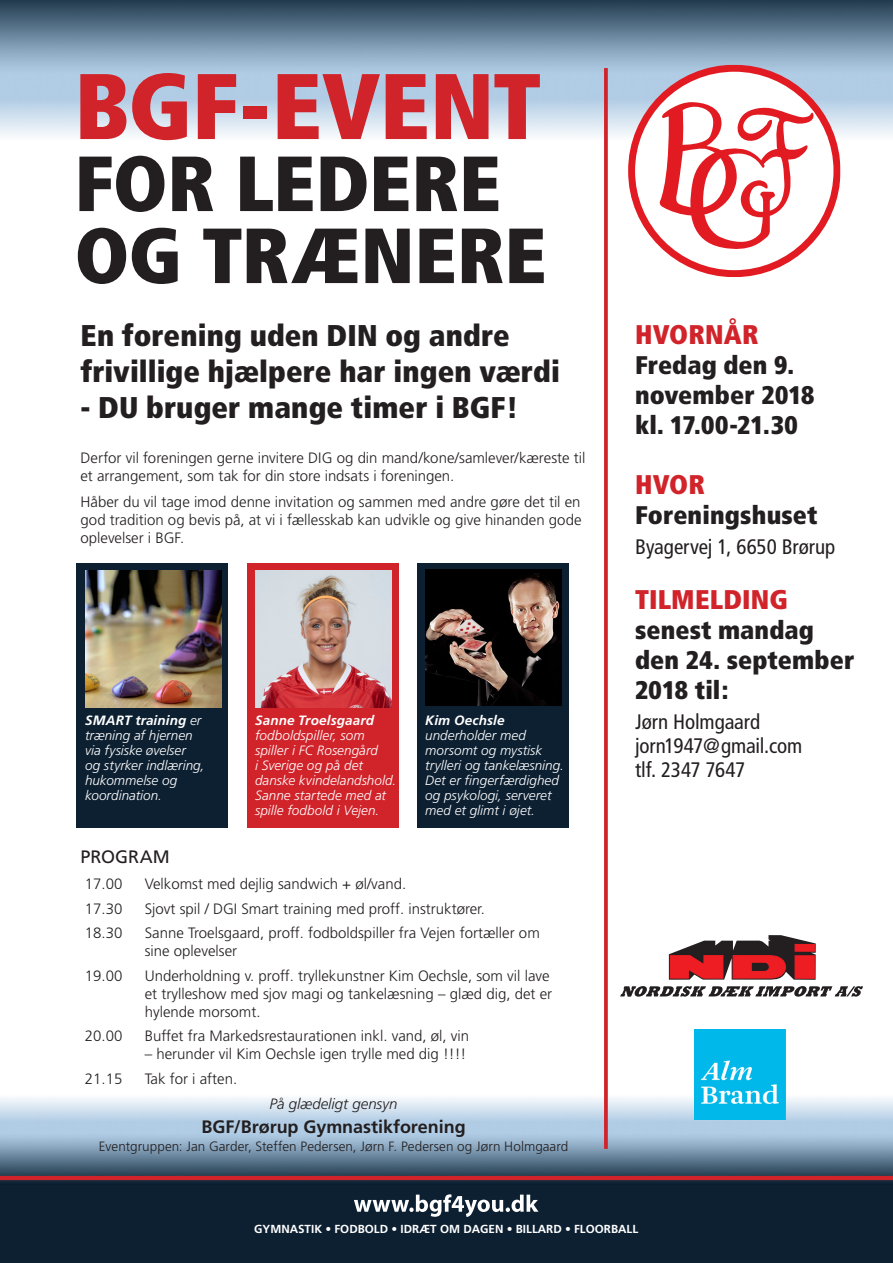
<style>
.page{position:relative;width:893px;height:1263px;background:#fff}
.page>*{position:absolute;margin:0;border:0;box-sizing:border-box;transform-origin:0 0}
.t1{font:900 condensed 93px "Frutiger";letter-spacing:-.005em;color:#d1232a}
.t2{font:900 condensed 78px "Frutiger";color:#231f20}
.t3{font:900 condensed 30px/36px "Frutiger";letter-spacing:.005em;color:#231f20}
.t4{font:900 condensed 27px "Frutiger";letter-spacing:.005em;color:#d1232a}
.t5{font:900 condensed 25.5px/30px "Frutiger";letter-spacing:.005em;color:#231f20}
.t6{font:condensed 21px "Frutiger";letter-spacing:-.005em;color:#231f20}
.t7{font:700 18px "Frutiger";color:#231f20}
.t8{font:18px "Frutiger";color:#231f20}
.t9{font:300 15px/18px "Frutiger";color:#231f20}
.t10{font:italic 300 15px "Frutiger";letter-spacing:.005em;color:#231f20}
.t11{font:italic 300 13.5px/15px "Frutiger";letter-spacing:.005em;color:#fff}
.t12{font:300 13.5px "Frutiger";letter-spacing:.005em;color:#231f20}
.t13{font:700 11.7px "Frutiger";color:#fff}
.s1{font-weight:700}
</style>
<div class="page">
<img style="left:0;top:0;width:893px;height:136px">
<div style="left:0;top:1176px;width:893px;height:87px;background:#0d2032"></div>
<svg style="left:628px;top:65px;width:212px;height:212px"></svg>
<svg style="left:354px;top:1194px;width:184px;height:23px"></svg>
<img style="left:0;top:1094px;width:893px;height:87px">
<svg style="left:669px;top:935px;width:147px;height:45px"></svg>
<div style="left:795px;top:956px;width:19px;height:22px;background:#ee1d23"></div>
<div style="left:795px;top:944px;width:19px;height:7px;background:#ee1d23"></div>
<svg style="left:620px;top:986px;width:243px;height:11px"></svg>
<img style="left:695px;top:1029px;width:90px;height:91px">
<svg style="left:604px;top:68px;width:4px;height:1081px;background:#d32f36"></svg>
<hr style="left:0;top:1176px;width:893px;height:4px;background:#d1232a">
<div style="left:77px;top:563px;width:151px;height:264px;background:#0d2032"></div>
<div style="left:247px;top:563px;width:152px;height:264px;background:#d1232a"></div>
<div style="left:417px;top:563px;width:152px;height:264px;background:#0d2032"></div>
<img style="left:85px;top:571px;width:136px;height:136px">
<img style="left:255px;top:571px;width:136px;height:136px">
<img style="left:425px;top:570px;width:136px;height:136px">
<p class="t1" style="left:75px;top:50px;width:468px">BGF-EVENT</p>
<p class="t2" style="left:75px;top:136px;width:428px">FOR LEDERE</p>
<p class="t2" style="left:75px;top:208px;width:473px">OG TRÆNERE</p>
<p class="t3" style="left:80px;top:318px;width:481px">En forening uden DIN og andre frivillige hjælpere har ingen værdi</p>
<p class="t3" style="left:80px;top:390px;width:439px">- DU bruger mange timer i BGF!</p>
<p class="t9" style="left:80px;top:449px;width:506px">Derfor vil foreningen gerne invitere DIG og din mand/kone/samlever/kæreste til et arrangement, som tak for din store indsats i foreningen.</p>
<p class="t9" style="left:80px;top:493px;width:503px;text-align:justify">Håber du vil tage imod denne invitation og sammen med andre gøre det til en god tradition og bevis på, at vi i fællesskab kan udvikle og give hinanden gode oplevelser i BGF.</p>
<p class="t11" style="left:85px;top:713px;width:121px"><span class="s1">SMART training</span> er træning af hjernen via fysiske øvelser<br>og styrker indlæring, hukommelse og koordination.</p>
<p class="t11" style="left:255px;top:713px;width:143px"><span class="s1">Sanne Troelsgaard </span>fodboldspiller, som spiller i FC Rosengård<br>i Sverige og på det danske kvindelandshold.<br>Sanne startede med at spille fodbold i Vejen.</p>
<p class="t11" style="left:425px;top:713px;width:140px"><span class="s1">Kim Oechsle </span>underholder med morsomt og mystisk trylleri og tankelæsning.<br>Det er fingerfærdighed og psykologi, serveret med et glimt i øjet.</p>
<p class="t8" style="left:80px;top:846px;width:91px">PROGRAM</p>
<p class="t9" style="left:85px;top:875px;width:39px">17.00</p>
<p class="t9" style="left:145px;top:875px;width:263px">Velkomst med dejlig sandwich + øl/vand.</p>
<p class="t9" style="left:85px;top:900px;width:39px">17.30</p>
<p class="t9" style="left:145px;top:900px;width:342px">Sjovt spil / DGI Smart training med proff. instruktører.</p>
<p class="t9" style="left:85px;top:924px;width:39px">18.30</p>
<p class="t9" style="left:145px;top:924px;width:397px">Sanne Troelsgaard, proff. fodboldspiller fra Vejen fortæller om sine oplevelser</p>
<p class="t9" style="left:85px;top:967px;width:39px">19.00</p>
<p class="t9" style="left:145px;top:967px;width:409px">Underholdning v. proff. tryllekunstner Kim Oechsle, som vil lave et trylleshow med sjov magi og tankelæsning – glæd dig, det er hylende morsomt.</p>
<p class="t9" style="left:85px;top:1027px;width:39px">20.00</p>
<p class="t9" style="left:145px;top:1027px;width:326px">Buffet fra Markedsrestaurationen inkl. vand, øl, vin</p>
<p class="t9" style="left:145px;top:1045px;width:323px">– herunder vil Kim Oechsle igen trylle med dig !!!!</p>
<p class="t9" style="left:85px;top:1070px;width:39px">21.15</p>
<p class="t9" style="left:145px;top:1070px;width:94px">Tak for i aften.</p>
<p class="t10" style="left:270px;top:1095px;width:130px">På glædeligt gensyn</p>
<p class="t7" style="left:202px;top:1116px;width:266px">BGF/Brørup Gymnastikforening</p>
<p class="t12" style="left:99px;top:1139px;width:471px">Eventgruppen: Jan Garder, Steffen Pedersen, Jørn F. Pedersen og Jørn Holmgaard</p>
<p class="t4" style="left:635px;top:318px;width:125px">HVORNÅR</p>
<p class="t5" style="left:635px;top:350px;width:160px">Fredag den 9.</p>
<p class="t5" style="left:635px;top:380px;width:181px">november 2018</p>
<p class="t5" style="left:635px;top:410px;width:164px">kl. 17.00-21.30</p>
<p class="t4" style="left:635px;top:468px;width:71px">HVOR</p>
<p class="t5" style="left:635px;top:500px;width:184px">Foreningshuset</p>
<p class="t6" style="left:635px;top:534px;width:202px">Byagervej 1, 6650 Brørup</p>
<p class="t4" style="left:635px;top:583px;width:155px">TILMELDING</p>
<p class="t5" style="left:635px;top:615px;width:180px">senest mandag</p>
<p class="t5" style="left:635px;top:645px;width:221px">den 24. september<br>2018 til:</p>
<p class="t6" style="left:635px;top:709px;width:127px">Jørn Holmgaard</p>
<p class="t6" style="left:635px;top:733px;width:169px">jorn1947@gmail.com</p>
<p class="t6" style="left:635px;top:757px;width:112px">tlf. 2347 7647</p>
<p class="t13" style="left:254px;top:1222px;width:386px">GYMNASTIK • FODBOLD • IDRÆT OM DAGEN • BILLARD • FLOORBALL</p>
</div>
